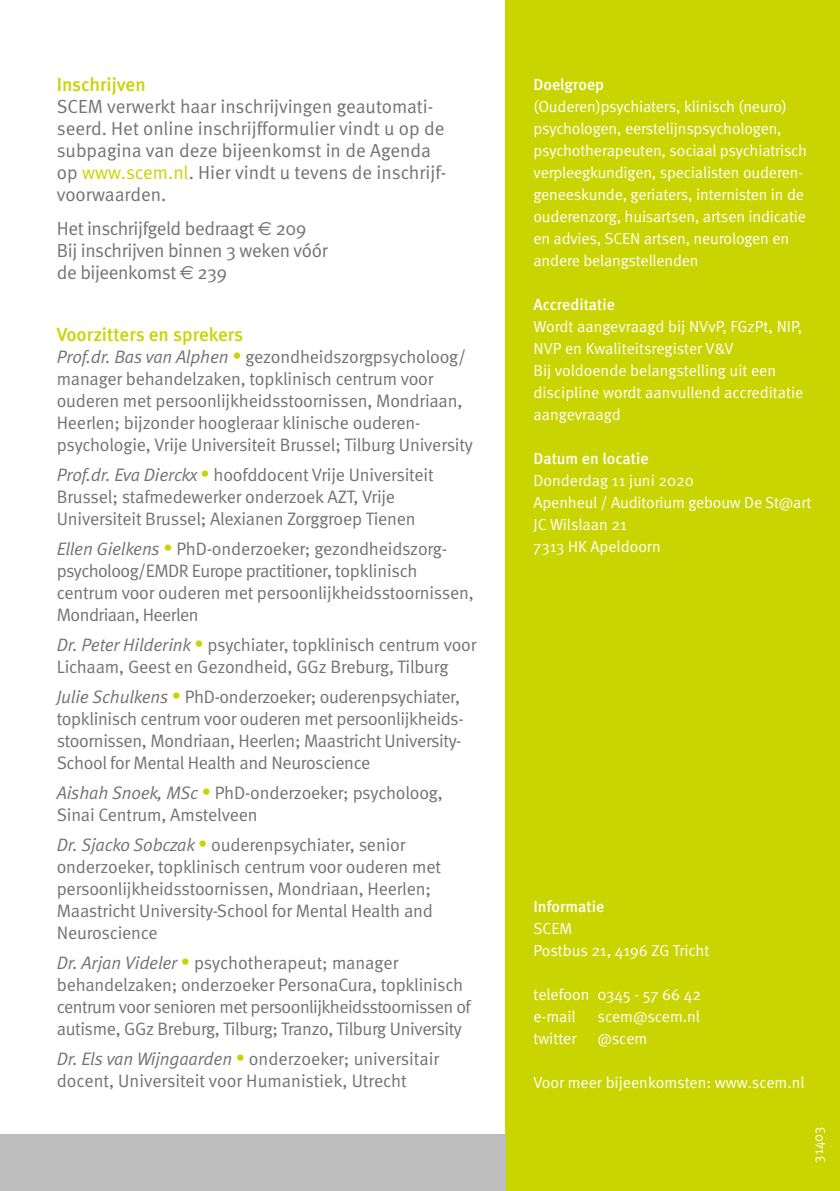
<style>
.page{position:relative;width:840px;height:1191px;background:#fff}
.page>*{position:absolute;margin:0;border:0;box-sizing:border-box;transform-origin:0 0}
.t1{font:19px/22px "Meta Normal";letter-spacing:-.005em;color:#747373}
.t2{font:500 19px "Meta";color:#cad400}
.t3{font:19px "Meta Medium LF";letter-spacing:-.005em;color:#cad400}
.t4{font:18px/22px "Meta Normal";letter-spacing:-.01em;color:#747373}
.t5{font:16px/22px "Meta Normal";letter-spacing:-.01em;color:#fff}
.t6{font:500 16px "Meta";color:#fff}
.t7{font:14px "Meta Normal";color:#fff}
.s1{color:#cad400}
.s2{font-family:"Euro Sans"}
.s3{font-style:italic}
</style>
<div class="page">
<div style="left:505px;top:0;width:334px;height:1191px;background:#cad400"></div>
<div style="left:0;top:1134px;width:505px;height:57px;background:#bebdbd"></div>
<p class="t3" style="left:57px;top:74px;width:90px">Inschrijven</p>
<p class="t1" style="left:57px;top:95px;width:391px">SCEM verwerkt haar inschrijvingen geautomati&shy;seerd. Het online inschrijfformulier vindt u op de subpagina van deze bijeenkomst in de Agenda op <span class="s1">www.scem.nl</span>. Hier vindt u tevens de inschrijf&shy;voorwaarden.</p>
<p class="t1" style="left:57px;top:217px;width:272px">Het inschrijfgeld bedraagt <span class="s2">€</span> 209<br>Bij inschrijven binnen 3 weken vóór de bijeenkomst <span class="s2">€</span> 239</p>
<p class="t2" style="left:57px;top:323px;width:188px">Voorzitters en sprekers</p>
<p class="t4" style="left:57px;top:345px;width:417px"><span class="s3">Prof.dr. Bas van Alphen</span> <span class="s1">•</span> gezondheidszorgpsycholoog/ manager behandelzaken, topklinisch centrum voor ouderen met persoonlijkheidsstoornissen, Mondriaan, Heerlen; bijzonder hoogleraar klinische ouderen&shy;psychologie, Vrije Universiteit Brussel; Tilburg University</p>
<p class="t4" style="left:57px;top:463px;width:378px"><span class="s3">Prof.dr. Eva Dierckx</span> <span class="s1">•</span> hoofddocent Vrije Universiteit<br>Brussel; stafmedewerker onderzoek AZT, Vrije<br>Universiteit Brussel; Alexianen Zorggroep Tienen</p>
<p class="t4" style="left:57px;top:537px;width:418px"><span class="s3">Ellen Gielkens</span> <span class="s1">•</span> PhD-onderzoeker; gezondheidszorg&shy;psycholoog/EMDR Europe practitioner, topklinisch centrum voor ouderen met persoonlijkheidsstoornissen, Mondriaan, Heerlen</p>
<p class="t4" style="left:57px;top:633px;width:421px"><span class="s3">Dr. Peter Hilderink</span> <span class="s1">•</span> psychiater, topklinisch centrum voor<br>Lichaam, Geest en Gezondheid, GGz Breburg, Tilburg</p>
<p class="t4" style="left:57px;top:685px;width:408px"><span class="s3">Julie Schulkens</span> <span class="s1">•</span> PhD-onderzoeker; ouderenpsychiater, topklinisch centrum voor ouderen met persoonlijkheids&shy;stoornissen, Mondriaan, Heerlen; Maastricht University-School for Mental Health and Neuroscience</p>
<p class="t4" style="left:57px;top:781px;width:387px"><span class="s3">Aishah Snoek, MSc</span> <span class="s1">•</span> PhD-onderzoeker; psycholoog,<br>Sinai Centrum, Amstelveen</p>
<p class="t4" style="left:57px;top:833px;width:385px"><span class="s3">Dr. Sjacko Sobczak</span> <span class="s1">•</span> ouderenpsychiater, senior onderzoeker, topklinisch centrum voor ouderen met persoonlijkheidsstoornissen, Mondriaan, Heerlen; Maastricht University-School for Mental Health and Neuroscience</p>
<p class="t4" style="left:57px;top:951px;width:415px"><span class="s3">Dr. Arjan Videler</span> <span class="s1">•</span> psychotherapeut; manager behandelzaken; onderzoeker PersonaCura, topklinisch centrum voor senioren met persoonlijkheidsstoornissen of autisme, GGz Breburg, Tilburg; Tranzo, Tilburg University</p>
<p class="t4" style="left:57px;top:1047px;width:383px"><span class="s3">Dr. Els van Wijngaarden</span> <span class="s1">•</span> onderzoeker; universitair docent, Universiteit voor Humanistiek, Utrecht</p>
<p class="t6" style="left:533px;top:75px;width:72px">Doelgroep</p>
<p class="t5" style="left:533px;top:95px;width:275px">(Ouderen)psychiaters, klinisch (neuro) psychologen, eerstelijnspsychologen, psychotherapeuten, sociaal psychiatrisch verpleegkundigen, specialisten ouderen&shy;geneeskunde, geriaters, internisten in de ouderenzorg, huisartsen, artsen indicatie en advies, SCEN artsen, neurologen en andere belangstellenden</p>
<p class="t6" style="left:533px;top:295px;width:83px">Accreditatie</p>
<p class="t5" style="left:533px;top:315px;width:271px">Wordt aangevraagd bij NVvP, FGzPt, NIP, NVP en Kwaliteitsregister V&amp;V<br>Bij voldoende belangstelling uit een discipline wordt aanvullend accreditatie aangevraagd</p>
<p class="t6" style="left:533px;top:449px;width:116px">Datum en locatie</p>
<p class="t5" style="left:533px;top:469px;width:279px">Donderdag 11 juni 2020<br>Apenheul / Auditorium gebouw De St@art<br>JC Wilslaan 21<br>7313 HK Apeldoorn</p>
<p class="t6" style="left:533px;top:897px;width:72px">Informatie</p>
<p class="t5" style="left:533px;top:917px;width:177px">SCEM<br>Postbus 21, 4196 ZG Tricht</p>
<p class="t5" style="left:533px;top:983px;width:169px">telefoon 0345 - 57 66 42 e-mail</p>
<p class="t5" style="left:597px;top:1005px;width:104px">scem@scem.nl</p>
<p class="t5" style="left:533px;top:1027px;width:44px">twitter</p>
<p class="t5" style="left:597px;top:1027px;width:51px">@scem</p>
<p class="t5" style="left:533px;top:1071px;width:272px">Voor meer bijeenkomsten: www.scem.nl</p>
<p class="t7" style="left:809px;top:1162px;width:37px;rotate:-90deg">31403</p>
</div>
